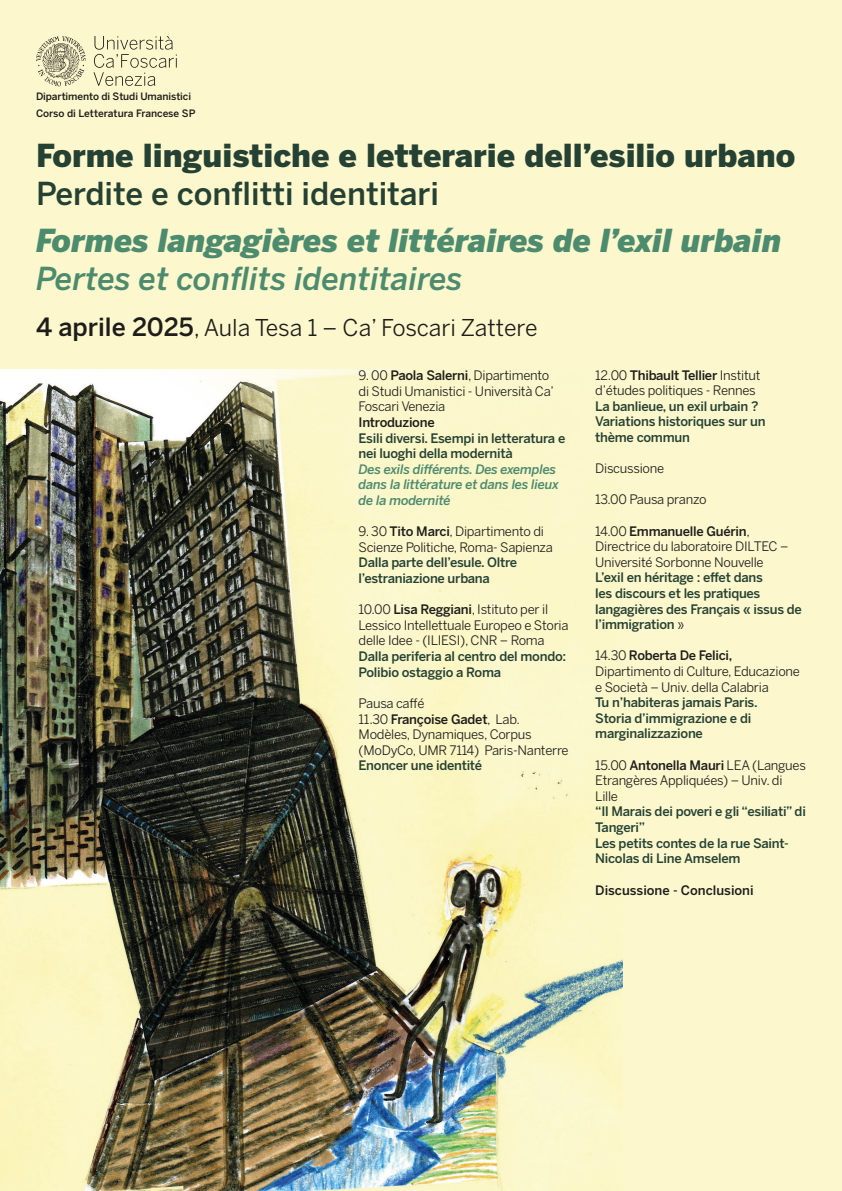
<style>
.page{position:relative;width:842px;height:1191px;background:#fcf7cc}
.page>*{position:absolute;margin:0;border:0;box-sizing:border-box;transform-origin:0 0}
.t1{font:900 31.5px "Benton Sans";color:#254133}
.t2{font:italic 900 31.5px "Benton Sans";color:#4d8b6f}
.t3{font:italic 500 31.5px "Benton Sans";color:#4d8b6f}
.t4{font:500 31.5px "Benton Sans";color:#254133}
.t5{font:23px "Benton Sans";letter-spacing:-.01em;color:#1d1d1b}
.t6{font:13px/15.6px "Benton Sans";letter-spacing:-.02em;color:#1d1d1b}
.t7{font:500 13px/15.6px "Benton Sans";letter-spacing:-.02em;color:#254133}
.t8{font:italic 500 13px/15.6px "Benton Sans";letter-spacing:-.02em;color:#4d8b6f}
.t9{font:500 13px "Benton Sans";color:#1d1d1b}
.t10{font:500 13px "Benton Sans";letter-spacing:-.02em;color:#1d1d1b}
.t11{font:500 10.2px "Benton Sans";letter-spacing:-.005em;color:#1d1d1b}
.t12{font:500 10.1px "Benton Sans";letter-spacing:-.01em;color:#1d1d1b}
.s1{font-weight:500;font-size:25px}
.s2{font-weight:500}
.s3{font-weight:400;color:#1d1d1b}
</style>
<div class="page">
<img style="left:0;top:369px;width:623px;height:822px">
<svg style="left:94px;top:36px;width:83px;height:50px"></svg>
<svg style="left:36px;top:36px;width:50px;height:50px"></svg>
<p class="t12" style="left:36px;top:90px;width:157px">Dipartimento di Studi Umanistici</p>
<p class="t11" style="left:36px;top:107px;width:161px">Corso di Letteratura Francese SP</p>
<h1 class="t1" style="left:36px;top:137px;width:761px">Forme linguistiche e letterarie dell’esilio urbano</h1>
<h1 class="t4" style="left:36px;top:174px;width:405px">Perdite e conflitti identitari</h1>
<h1 class="t2" style="left:36px;top:222px;width:747px">Formes langagières et littéraires de l’exil urbain</h1>
<h1 class="t3" style="left:36px;top:260px;width:428px">Pertes et conflits identitaires</h1>
<h2 class="t5" style="left:36px;top:314px;width:503px"><span class="s1">4 aprile 2025</span>, Aula Tesa 1 – Ca’ Foscari Zattere</h2>
<p class="t6" style="left:359px;top:367px;width:197px">9. 00 <span class="s2">Paola Salerni</span>, Dipartimento di Studi Umanistici - Università Ca’<br>Foscari Venezia</p>
<p class="t10" style="left:359px;top:414px;width:78px">Introduzione</p>
<p class="t7" style="left:359px;top:430px;width:208px">Esili diversi. Esempi in letteratura e nei luoghi della modernità</p>
<p class="t8" style="left:359px;top:461px;width:202px">Des exils différents. Des exemples dans la littérature et dans les lieux de la modernité</p>
<p class="t6" style="left:359px;top:523px;width:196px">9. 30 <span class="s2">Tito Marci</span>, Dipartimento di<br>Scienze Politiche, Roma- Sapienza</p>
<p class="t7" style="left:359px;top:555px;width:160px">Dalla parte dell’esule. Oltre l’estraniazione urbana</p>
<p class="t6" style="left:359px;top:601px;width:211px">10.00 <span class="s2">Lisa Reggiani</span>, Istituto per il<br>Lessico Intellettuale Europeo e Storia delle Idee - (ILIESI), CNR – Roma</p>
<p class="t7" style="left:359px;top:648px;width:209px">Dalla periferia al centro del mondo:<br>Polibio ostaggio a Roma</p>
<p class="t6" style="left:359px;top:695px;width:212px">Pausa caffé<br>11.30 <span class="s2">Françoise Gadet</span>, Lab.<br>Modèles, Dynamiques, Corpus (MoDyCo, UMR 7114) Paris-Nanterre</p>
<p class="t7" style="left:359px;top:757px;width:125px">Enoncer une identité</p>
<p class="t6" style="left:595px;top:367px;width:167px">12.00 <span class="s2">Thibault Tellier</span> Institut d’études politiques - Rennes</p>
<p class="t7" style="left:595px;top:398px;width:172px">La banlieue, un exil urbain ?<br>Variations historiques sur un thème commun</p>
<p class="t6" style="left:595px;top:460px;width:70px">Discussione</p>
<p class="t6" style="left:595px;top:492px;width:113px">13.00 Pausa pranzo</p>
<p class="t6" style="left:595px;top:523px;width:195px">14.00 <span class="s2">Emmanuelle Guérin</span>,<br>Directrice du laboratoire DILTEC –<br>Université Sorbonne Nouvelle</p>
<p class="t7" style="left:595px;top:570px;width:208px">L’exil en héritage : effet dans<br>les discours et les pratiques langagières des Français « issus de l’immigration <span class="s3">»</span></p>
<p class="t6" style="left:595px;top:648px;width:206px">14.30 <span class="s2">Roberta De Felici,<br></span>Dipartimento di Culture, Educazione e Società – Univ. della Calabria</p>
<p class="t7" style="left:595px;top:694px;width:164px">Tu n’habiteras jamais Paris.<br>Storia d’immigrazione e di marginalizzazione</p>
<p class="t6" style="left:595px;top:757px;width:212px">15.00 <span class="s2">Antonella Mauri</span> LEA (Langues<br>Etrangères Appliquées) – Univ. di<br>Lille</p>
<p class="t7" style="left:595px;top:804px;width:212px">“Il Marais dei poveri e gli “esiliati” di<br>Tangeri”<br>Les petits contes de la rue Saint-<br>Nicolas di Line Amselem</p>
<p class="t9" style="left:595px;top:882px;width:160px">Discussione - Conclusioni</p>
</div>
